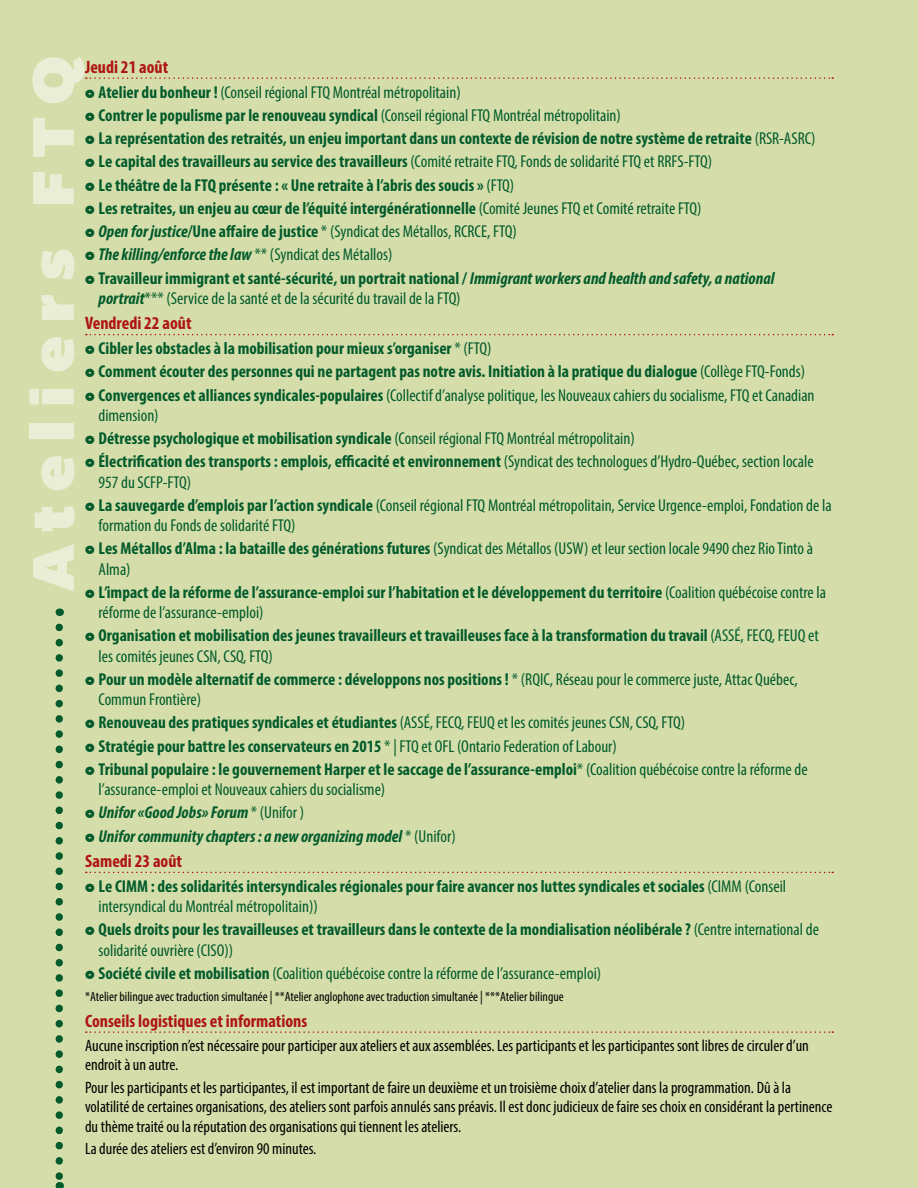
<style>
.page{position:relative;width:918px;height:1188px;background:#d5deaa}
.page>*{position:absolute;margin:0;border:0;box-sizing:border-box;transform-origin:0 0}
.t1{font:60px "Bemio";color:#ebeed7}
.t2{font:700 condensed 18px "Myriad Pro";color:#ae1414}
.t3{font:700 condensed 17.25px/23.2px "Myriad Pro";color:#035b2c}
.t4{font:condensed 17.25px/23.2px "Myriad Pro";color:#035b2c}
.t5{font:condensed 16.5px/19.5px "Myriad Pro";color:#000}
.t6{font:condensed 13.5px "Myriad Pro";color:#000}
.s1{font-family:"Bauhaus 93";font-weight:400;font-stretch:normal}
.s2{font-weight:400}
.s3{font-style:italic}
.s4{font-weight:700;font-style:italic}
.s5{font-family:"Bauhaus 93";font-stretch:normal}
.s6{font-weight:700}
</style>
<div class="page">
<svg style="left:86px;top:77px;width:747px;height:2px"></svg>
<svg style="left:86px;top:334px;width:747px;height:1px"></svg>
<svg style="left:86px;top:872px;width:747px;height:1px"></svg>
<svg style="left:86px;top:1031px;width:747px;height:2px"></svg>
<svg style="left:56px;top:627px;width:7px;height:561px"></svg>
<h1 class="t1" style="left:6px;top:591px;width:536px;rotate:-90deg">Ateliers FTQ</h1>
<p class="t2" style="left:85px;top:56px;width:85px">Jeudi 21 août</p>
<p class="t3" style="left:85px;top:80px;width:732px"><span class="s1">o</span> Atelier du bonheur ! <span class="s2">(Conseil régional FTQ Montréal métropolitain)<br></span><span class="s1">o</span> Contrer le populisme par le renouveau syndical <span class="s2">(Conseil régional FTQ Montréal métropolitain)<br></span><span class="s1">o</span> La représentation des retraités, un enjeu important dans un contexte de révision de notre système de retraite <span class="s2">(RSR-ASRC) </span><span class="s1">o</span> Le capital des travailleurs au service des travailleurs <span class="s2">(Comité retraite FTQ, Fonds de solidarité FTQ et RRFS-FTQ)<br></span><span class="s1">o</span> Le théâtre de la FTQ présente : « Une retraite à l’abris des soucis » <span class="s2">(FTQ)<br></span><span class="s1">o</span> Les retraites, un enjeu au cœur de l’équité intergénérationnelle <span class="s2">(Comité Jeunes FTQ et Comité retraite FTQ)<br></span><span class="s1">o</span> <span class="s3">Open for justice</span>/Une affaire de justice <span class="s2">* (Syndicat des Métallos, RCRCE, FTQ)<br></span><span class="s1">o</span> <span class="s3">The killing/enforce the law</span> <span class="s2">** (Syndicat des Métallos)<br></span><span class="s1">o</span> Travailleur immigrant et santé-sécurité, un portrait national / <span class="s3">Immigrant workers and health and safety, a national</span></p>
<p class="t4" style="left:99px;top:286px;width:364px"><span class="s4">portrait</span>*** (Service de la santé et de la sécurité du travail de la FTQ)</p>
<p class="t2" style="left:85px;top:312px;width:108px">Vendredi 22 août</p>
<p class="t3" style="left:85px;top:336px;width:731px"><span class="s1">o</span> Cibler les obstacles à la mobilisation pour mieux s’organiser <span class="s2">* (FTQ)<br></span><span class="s1">o</span> Comment écouter des personnes qui ne partagent pas notre avis. Initiation à la pratique du dialogue <span class="s2">(Collège FTQ-Fonds) </span><span class="s1">o</span> Convergences et alliances syndicales-populaires <span class="s2">(Collectif d’analyse politique, les Nouveaux cahiers du socialisme, FTQ et Canadian</span></p>
<p class="t3" style="left:85px;top:403px;width:730px;text-indent:14px"><span class="s2">dimension)<br></span><span class="s1">o</span> Détresse psychologique et mobilisation syndicale <span class="s2">(Conseil régional FTQ Montréal métropolitain)<br></span><span class="s1">o</span> Électrification des transports : emplois, efficacité et environnement <span class="s2">(Syndicat des technologues d’Hydro-Québec, section locale</span></p>
<p class="t4" style="left:85px;top:470px;width:748px;text-indent:14px">957 du SCFP-FTQ)<br><span class="s5">o</span> <span class="s6">La sauvegarde d’emplois par l’action syndicale</span> (Conseil régional FTQ Montréal métropolitain, Service Urgence-emploi, Fondation de la</p>
<p class="t4" style="left:85px;top:514px;width:730px;text-indent:14px">formation du Fonds de solidarité FTQ)<br><span class="s5">o</span> <span class="s6">Les Métallos d’Alma : la bataille des générations futures</span> (Syndicat des Métallos (USW) et leur section locale 9490 chez Rio Tinto à</p>
<p class="t3" style="left:85px;top:557px;width:743px;text-indent:14px"><span class="s2">Alma)<br></span><span class="s1">o</span> L’impact de la réforme de l’assurance-emploi sur l’habitation et le développement du territoire <span class="s2">(Coalition québécoise contre la</span></p>
<p class="t3" style="left:85px;top:600px;width:735px;text-indent:14px"><span class="s2">réforme de l’assurance-emploi)<br></span><span class="s1">o</span> Organisation et mobilisation des jeunes travailleurs et travailleuses face à la transformation du travail <span class="s2">(ASSÉ, FECQ, FEUQ et</span></p>
<p class="t4" style="left:85px;top:644px;width:714px;text-indent:14px">les comités jeunes CSN, CSQ, FTQ)<br><span class="s5">o</span> <span class="s6">Pour un modèle alternatif de commerce : développons nos positions !</span> * (RQIC, Réseau pour le commerce juste, Attac Québec,</p>
<p class="t3" style="left:85px;top:687px;width:724px;text-indent:14px"><span class="s2">Commun Frontière)<br></span><span class="s1">o</span> Renouveau des pratiques syndicales et étudiantes <span class="s2">(ASSÉ, FECQ, FEUQ et les comités jeunes CSN, CSQ, FTQ)<br></span><span class="s1">o</span> Stratégie pour battre les conservateurs en 2015 <span class="s2">* | FTQ et OFL (Ontario Federation of Labour)<br></span><span class="s1">o</span> Tribunal populaire : le gouvernement Harper et le saccage de l’assurance-emploi<span class="s2">* (Coalition québécoise contre la réforme de</span></p>
<p class="t4" style="left:85px;top:778px;width:372px;text-indent:14px">l’assurance-emploi et Nouveaux cahiers du socialisme)<br><span class="s5">o</span> <span class="s4">Unifor «Good Jobs» Forum</span> * (Unifor )<br><span class="s5">o</span> <span class="s4">Unifor community chapters : a new organizing model</span> * (Unifor)</p>
<p class="t2" style="left:85px;top:850px;width:99px">Samedi 23 août</p>
<p class="t3" style="left:99px;top:876px;width:689px;line-height:20.2px;text-indent:-14px"><span class="s1">o</span> Le CIMM : des solidarités intersyndicales régionales pour faire avancer nos luttes syndicales et sociales <span class="s2">(CIMM (Conseil intersyndical du Montréal métropolitain))</span></p>
<p class="t3" style="left:99px;top:919px;width:722px;line-height:20.2px;text-indent:-14px"><span class="s1">o</span> Quels droits pour les travailleuses et travailleurs dans le contexte de la mondialisation néolibérale ? <span class="s2">(Centre international de solidarité ouvrière (CISO))</span></p>
<p class="t4" style="left:85px;top:961px;width:518px"><span class="s5">o</span> <span class="s6">Société civile et mobilisation</span> (Coalition québécoise contre la réforme de l’assurance-emploi)</p>
<p class="t6" style="left:85px;top:989px;width:480px">*Atelier bilingue avec traduction simultanée | **Atelier anglophone avec traduction simultanée | ***Atelier bilingue</p>
<p class="t2" style="left:85px;top:1010px;width:224px">Conseils logistiques et informations</p>
<p class="t5" style="left:85px;top:1035px;width:725px">Aucune inscription n’est nécessaire pour participer aux ateliers et aux assemblées. Les participants et les participantes sont libres de circuler d’un endroit à un autre.</p>
<p class="t5" style="left:85px;top:1078px;width:749px">Pour les participants et les participantes, il est important de faire un deuxième et un troisième choix d’atelier dans la programmation. Dû à la volatilité de certaines organisations, des ateliers sont parfois annulés sans préavis. Il est donc judicieux de faire ses choix en considérant la pertinence du thème traité ou la réputation des organisations qui tiennent les ateliers.</p>
<p class="t5" style="left:85px;top:1139px;width:233px">La durée des ateliers est d’environ 90 minutes.</p>
</div>
